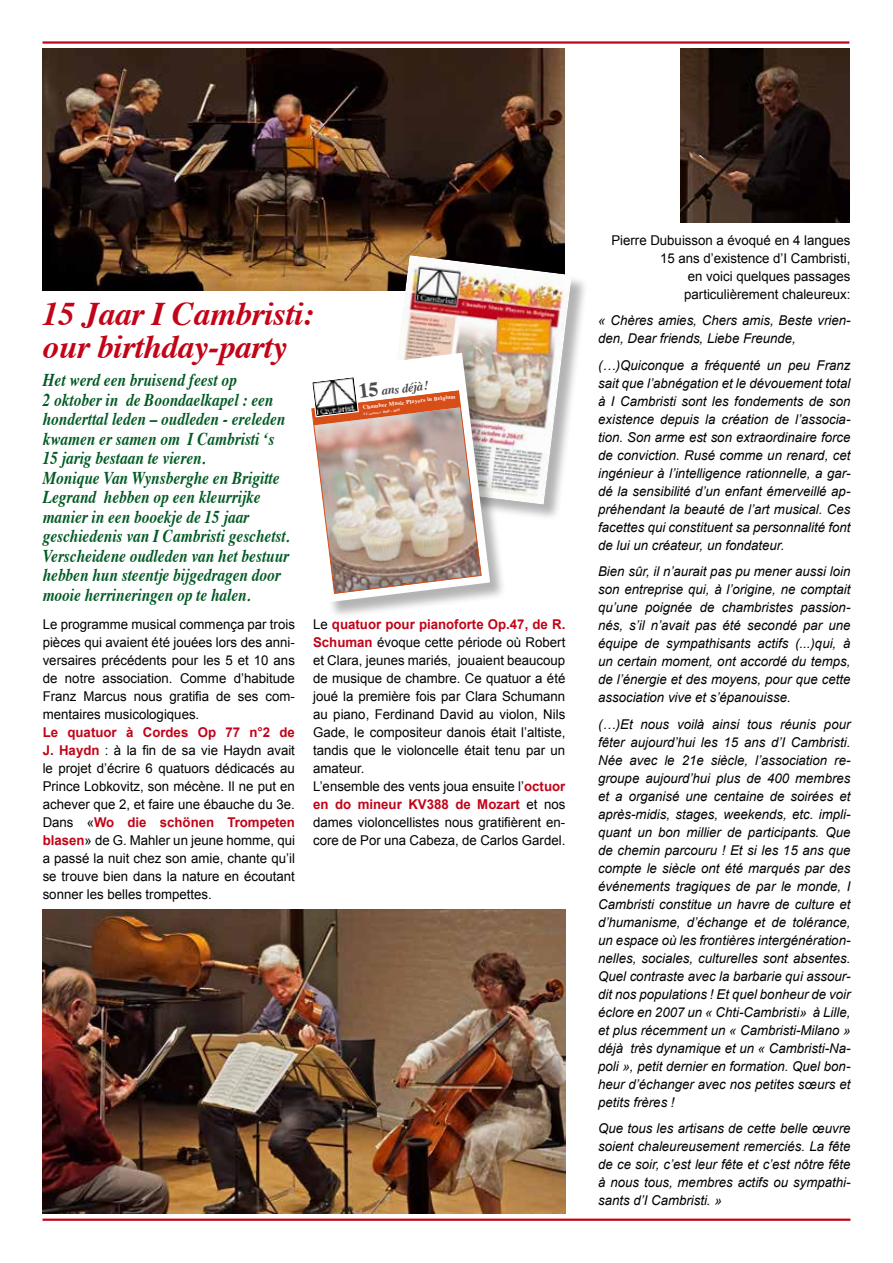
<style>
.page{position:relative;width:893px;height:1263px;background:#fff}
.page>*{position:absolute;margin:0;border:0;box-sizing:border-box;transform-origin:0 0}
.t1{font:italic 700 33px/33px "Times";letter-spacing:-.01em;color:#c20318}
.t2{font:italic 700 18px/19.5px "Times";color:#005a23;scale:.85 1}
.t3{font:italic 13.5px/18px "Arial";color:#000;text-align:justify}
.t4{font:13.5px/18px "Arial";color:#000;text-align:justify}
.t5{font:italic 700 12.75px "Times";color:#4b4b4d}
.t6{font:700 5.7px "Times";color:#fff}
.t7{font:700 3.3px "Times";color:#fff}
.s1{font-style:normal;font-size:20.55px}
.s2{font-size:2.25px}
.s3{font-weight:700;color:#c20318}
</style>
<div class="page">
<img style="left:43px;top:49px;width:521px;height:241px">
<img style="left:43px;top:909px;width:522px;height:304px">
<hr style="left:43px;top:1218px;width:807px;height:3px;background:#c20318">
<hr style="left:43px;top:41px;width:806px;height:3px;background:#c20318">
<div style="left:383px;top:256px;width:205px;height:265px;background:#000;opacity:.3"></div>
<img style="left:381px;top:255px;width:191px;height:249px">
<div style="left:301px;top:354px;width:206px;height:265px;background:#000;opacity:.3"></div>
<svg style="left:301px;top:353px;width:189px;height:249px"></svg>
<svg style="left:311px;top:364px;width:171px;height:230px"></svg>
<img style="left:680px;top:49px;width:169px;height:173px">
<h1 class="t1" style="left:43px;top:295px;width:273px">15 Jaar I Cambristi: our birthday-party</h1>
<p class="t2" style="left:43px;top:369px;width:292px">Het werd een bruisend feest op<br>2 oktober in de Boondaelkapel : een honderttal leden – oudleden - ereleden kwamen er samen om I Cambristi ‘s 15 jarig bestaan te vieren.<br>Monique Van Wynsberghe en Brigitte Legrand hebben op een kleurrijke manier in een booekje de 15 jaar geschiedenis van I Cambristi geschetst.<br>Verscheidene oudleden van het bestuur hebben hun steentje bijgedragen door mooie herrineringen op te halen.</p>
<p class="t5" style="left:357px;top:382px;width:72px;rotate:-7deg"><span class="s1">15</span> ans déjà!</p>
<p class="t6" style="left:362px;top:402px;width:95px;rotate:-7deg">Chamber Music Players in Belgium</p>
<p class="t7" style="left:363px;top:411px;width:38px;rotate:-7deg">I C<span class="s2">ambrIstI</span> 2000 – 2015</p>
<p class="t4" style="left:43px;top:615px;width:254px">Le programme musical commença par trois pièces qui avaient été jouées lors des anni&shy;versaires précédents pour les 5 et 10 ans de notre association. Comme d’habitude Franz Marcus nous gratifia de ses com&shy;mentaires musicologiques.</p>
<p class="t4" style="left:43px;top:723px;width:254px"><span class="s3">Le quatuor à Cordes Op 77 n°2 de J. Haydn</span> : à la fin de sa vie Haydn avait le projet d’écrire 6 quatuors dédicacés au Prince Lobkovitz, son mécène. Il ne put en achever que 2, et faire une ébauche du 3e.<br>Dans «<span class="s3">Wo die schönen Trompeten blasen</span>» de G. Mahler un jeune homme, qui a passé la nuit chez son amie, chante qu’il se trouve bien dans la nature en écoutant sonner les belles trompettes.</p>
<p class="t4" style="left:313px;top:615px;width:254px;text-align:left">Le <span class="s3">quatuor pour pianoforte Op.47, de R.<br>Schuman</span> évoque cette période où Robert et Clara, jeunes mariés, jouaient beaucoup de musique de chambre. Ce quatuor a été joué la première fois par Clara Schumann au piano, Ferdinand David au violon, Nils Gade, le compositeur danois était l’altiste, tandis que le violoncelle était tenu par un amateur.<br>L’ensemble des vents joua ensuite l’<span class="s3">octuor en do mineur KV388 de Mozart</span> et nos dames violoncellistes nous gratifièrent en&shy;core de Por una Cabeza, de Carlos Gardel.</p>
<p class="t4" style="left:611px;top:231px;width:241px;text-align:right">Pierre Dubuisson a évoqué en 4 langues<br>15 ans d’existence d’I Cambristi,<br>en voici quelques passages particulièrement chaleureux:</p>
<p class="t3" style="left:598px;top:312px;width:254px">« Chères amies, Chers amis, Beste vrien&shy;den, Dear friends, Liebe Freunde,</p>
<p class="t3" style="left:598px;top:356px;width:254px">(…)Quiconque a fréquenté un peu Franz sait que l’abnégation et le dévouement total à I Cambristi sont les fondements de son existence depuis la création de l’associa&shy;tion. Son arme est son extraordinaire force de conviction. Rusé comme un renard, cet ingénieur à l’intelligence rationnelle, a gar&shy;dé la sensibilité d’un enfant émerveillé ap&shy;préhendant la beauté de l’art musical. Ces facettes qui constituent sa personnalité font de lui un créateur, un fondateur.</p>
<p class="t3" style="left:598px;top:563px;width:254px">Bien sûr, il n’aurait pas pu mener aussi loin son entreprise qui, à l’origine, ne comptait qu’une poignée de chambristes passion&shy;nés, s’il n’avait pas été secondé par une équipe de sympathisants actifs (...)qui, à un certain moment, ont accordé du temps, de l’énergie et des moyens, pour que cette association vive et s’épanouisse.</p>
<p class="t3" style="left:598px;top:715px;width:254px">(…)Et nous voilà ainsi tous réunis pour fêter aujourd’hui les 15 ans d’I Cambristi.<br>Née avec le 21e siècle, l’association re&shy;groupe aujourd’hui plus de 400 membres et a organisé une centaine de soirées et après-midis, stages, weekends, etc. impli&shy;quant un bon millier de participants. Que de chemin parcouru ! Et si les 15 ans que compte le siècle ont été marqués par des événements tragiques de par le monde, I Cambristi constitue un havre de culture et d’humanisme, d’échange et de tolérance, un espace où les frontières intergénération&shy;nelles, sociales, culturelles sont absentes.<br>Quel contraste avec la barbarie qui assour&shy;dit nos populations ! Et quel bonheur de voir éclore en 2007 un « Chti-Cambristi» à Lille, et plus récemment un « Cambristi-Milano » déjà très dynamique et un « Cambristi-Na&shy;poli », petit dernier en formation. Quel bon&shy;heur d’échanger avec nos petites sœurs et petits frères !</p>
<p class="t3" style="left:598px;top:1120px;width:254px">Que tous les artisans de cette belle œuvre soient chaleureusement remerciés. La fête de ce soir, c’est leur fête et c’est nôtre fête à nous tous, membres actifs ou sympathi&shy;sants d’I Cambristi. »</p>
</div>
